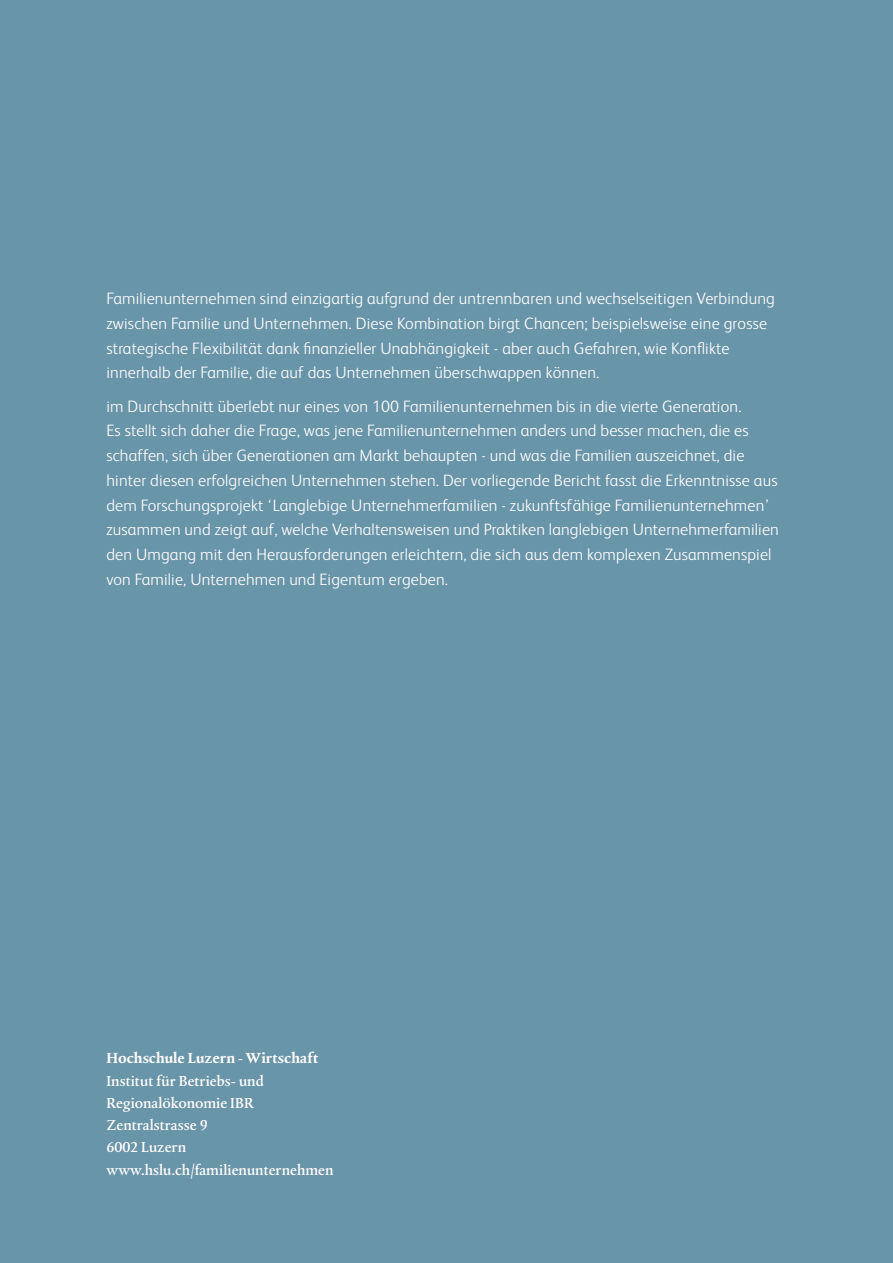
<style>
.page{position:relative;width:893px;height:1263px;background:#6995a8}
.page>*{position:absolute;margin:0;border:0;box-sizing:border-box;transform-origin:0 0}
.t1{font:300 16.5px/24.8px "FS Albert";letter-spacing:.01em;color:#fff}
.t2{font:500 15px/22.2px "Albertina MT Std";color:#fff}
.t3{font:700 15px "Albertina MT Std";color:#fff}
</style>
<div class="page">
<p class="t1" style="left:106px;top:285px;width:670px">Familienunternehmen sind einzigartig aufgrund der untrennbaren und wechselseitigen Verbindung zwischen Familie und Unternehmen. Diese Kombination birgt Chancen; beispielsweise eine grosse strategische Flexibilität dank finanzieller Unabhängigkeit - aber auch Gefahren, wie Konflikte innerhalb der Familie, die auf das Unternehmen überschwappen können.</p>
<p class="t1" style="left:106px;top:393px;width:674px">im Durchschnitt überlebt nur eines von 100 Familienunternehmen bis in die vierte Generation.<br>Es stellt sich daher die Frage, was jene Familienunternehmen anders und besser machen, die es schaffen, sich über Generationen am Markt behaupten - und was die Familien auszeichnet, die hinter diesen erfolgreichen Unternehmen stehen. Der vorliegende Bericht fasst die Erkenntnisse aus dem Forschungsprojekt ‘Langlebige Unternehmerfamilien - zukunftsfähige Familienunternehmen’ zusammen und zeigt auf, welche Verhaltensweisen und Praktiken langlebigen Unternehmerfamilien den Umgang mit den Herausforderungen erleichtern, die sich aus dem komplexen Zusammenspiel von Familie, Unternehmen und Eigentum ergeben.</p>
<p class="t3" style="left:106px;top:1049px;width:213px">Hochschule Luzern - Wirtschaft</p>
<p class="t2" style="left:106px;top:1070px;width:229px">Institut für Betriebs- und<br>Regionalökonomie IBR<br>Zentralstrasse 9<br>6002 Luzern www.hslu.ch/familienunternehmen</p>
</div>
